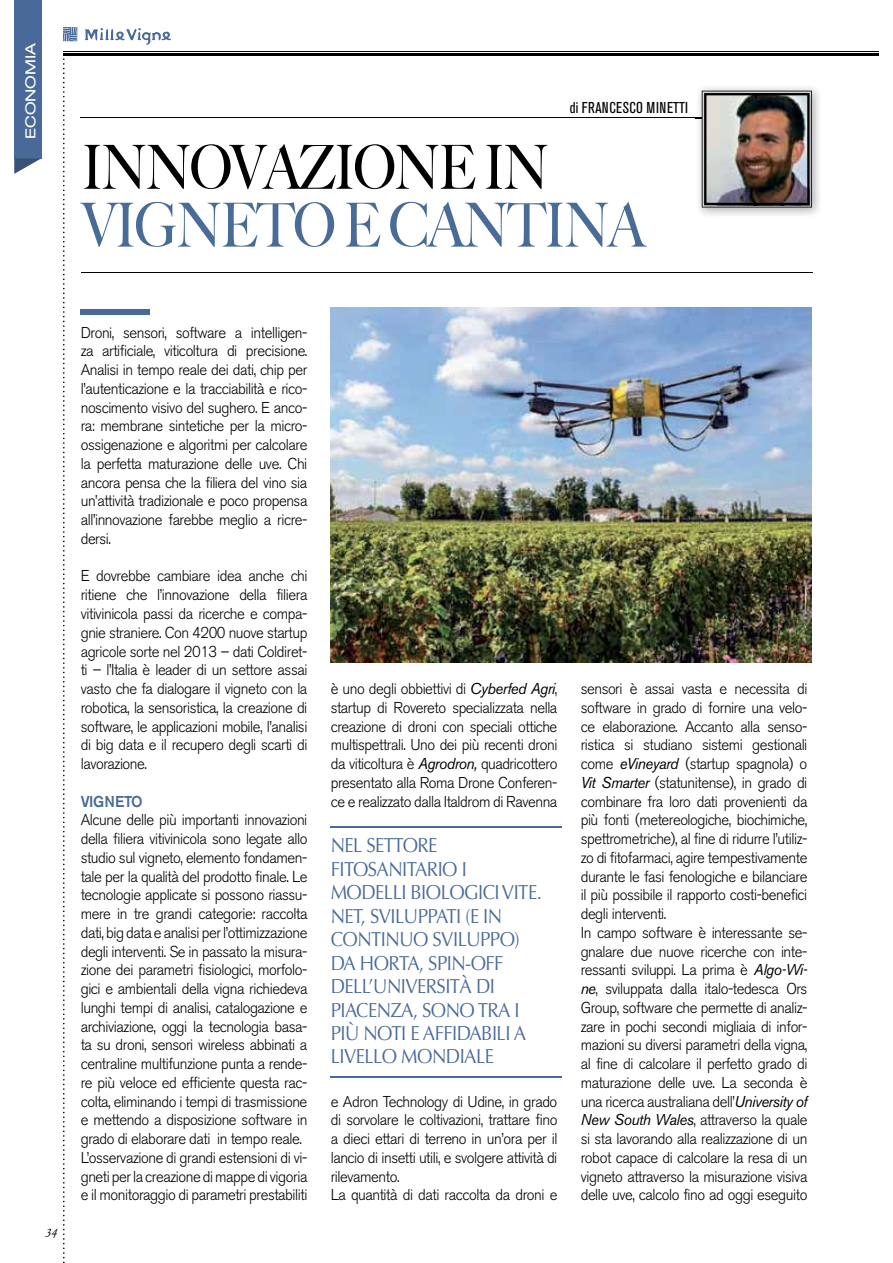
<style>
.page{position:relative;width:893px;height:1263px;background:#fff}
.page>*{position:absolute;margin:0;border:0;box-sizing:border-box;transform-origin:0 0}
.t1{font:500 60.9px "Big Caslon";letter-spacing:-.03em;color:#496b97;scale:.86 1}
.t2{font:500 60.9px "Big Caslon";letter-spacing:-.03em;color:#000;scale:.86 1}
.t3{font:20.25px/23.4px "Optima";letter-spacing:-.03em;color:#496a98;scale:.91 1}
.t4{font:300 15.6px/18.8px "Akzidenz Grotesk BE";letter-spacing:-.03em;color:#000;text-align:justify;scale:.95 1}
.t5{font:condensed 15.6px "Akzidenz Grotesk BE";letter-spacing:.02em;color:#000}
.t6{font:500 15.6px "Akzidenz Grotesk BE";letter-spacing:-.03em;color:#496a98;scale:.95 1}
.t7{font:expanded 13.95px "Helvetica Neue";color:#fff;scale:1.12 1}
.t8{font:italic 12.45px "Goudy Old Style T";color:#000}
.s1{font-weight:400;font-style:italic}
</style>
<div class="page">
<hr style="left:63px;top:51px;width:815px;height:1px;background:#000">
<hr style="left:63px;top:54px;width:815px;height:2px;background:#000">
<svg style="left:63px;top:58px;width:2px;height:1205px"></svg>
<div style="left:14px;top:0;width:27px;height:158px;background:#496a98"></div>
<svg style="left:14px;top:158px;width:27px;height:16px"></svg>
<svg style="left:63px;top:27px;width:14px;height:14px"></svg>
<svg style="left:84px;top:28px;width:87px;height:17px"></svg>
<hr style="left:82px;top:273px;width:731px;height:1px;background:#000">
<div style="left:81px;top:309px;width:69px;height:5px;background:#496a98"></div>
<hr style="left:331px;top:826px;width:231px;height:2px;background:#496a98">
<hr style="left:331px;top:1076px;width:231px;height:2px;background:#496a98">
<hr style="left:81px;top:118px;width:621px;height:1px;background:#000">
<img style="left:699px;top:87px;width:120px;height:128px">
<img style="left:695px;top:91px;width:117px;height:117px">
<img style="left:331px;top:308px;width:481px;height:354px">
<p class="t7" style="left:25px;top:139px;width:88px;rotate:-90deg">ECONOMIA</p>
<p class="t5" style="left:570px;top:102px;width:120px">di FRANCESCO MINETTI</p>
<h1 class="t2" style="left:82px;top:132px;width:545px">INNOVAZIONE IN</h1>
<h1 class="t1" style="left:82px;top:190px;width:656px">VIGNETO E CANTINA</h1>
<p class="t8" style="left:44px;top:1226px;width:16px">34</p>
<p class="t4" style="left:81px;top:325px;width:240px">Droni, sensori, software a intelligen&shy;za artificiale, viticoltura di precisione.<br>Analisi in tempo reale dei dati, chip per l’autenticazione e la tracciabilità e rico&shy;noscimento visivo del sughero. E anco&shy;ra: membrane sintetiche per la micro&shy;ossigenazione e algoritmi per calcolare la perfetta maturazione delle uve. Chi ancora pensa che la filiera del vino sia un’attività tradizionale e poco propensa all’innovazione farebbe meglio a ricre&shy;dersi.</p>
<p class="t4" style="left:81px;top:569px;width:240px">E dovrebbe cambiare idea anche chi ritiene che l’innovazione della filiera vitivinicola passi da ricerche e compa&shy;gnie straniere. Con 4200 nuove startup agricole sorte nel 2013 – dati Coldiret&shy;ti – l’Italia è leader di un settore assai vasto che fa dialogare il vigneto con la robotica, la sensoristica, la creazione di software, le applicazioni mobile, l’analisi di big data e il recupero degli scarti di lavorazione.</p>
<p class="t6" style="left:81px;top:796px;width:67px">VIGNETO</p>
<p class="t4" style="left:81px;top:812px;width:240px;text-align:left">Alcune delle più importanti innovazioni della filiera vitivinicola sono legate allo studio sul vigneto, elemento fondamen&shy;tale per la qualità del prodotto finale. Le tecnologie applicate si possono riassu&shy;mere in tre grandi categorie: raccolta dati, big data e analisi per l’ottimizzazione degli interventi. Se in passato la misura&shy;zione dei parametri fisiologici, morfolo&shy;gici e ambientali della vigna richiedeva lunghi tempi di analisi, catalogazione e archiviazione, oggi la tecnologia basa&shy;ta su droni, sensori wireless abbinati a centraline multifunzione punta a rende&shy;re più veloce ed efficiente questa rac&shy;colta, eliminando i tempi di trasmissione e mettendo a disposizione software in grado di elaborare dati in tempo reale.<br>L’osservazione di grandi estensioni di vi&shy;gneti per la creazione di mappe di vigoria e il monitoraggio di parametri prestabiliti</p>
<p class="t4" style="left:331px;top:681px;width:240px">è uno degli obbiettivi di <span class="s1">Cyberfed Agri</span>, startup di Rovereto specializzata nella creazione di droni con speciali ottiche multispettrali. Uno dei più recenti droni da viticoltura è <span class="s1">Agrodron,</span> quadricottero presentato alla Roma Drone Conferen&shy;ce e realizzato dalla Italdrom di Ravenna</p>
<p class="t4" style="left:581px;top:681px;width:240px;text-align:left">sensori è assai vasta e necessita di software in grado di fornire una velo&shy;ce elaborazione. Accanto alla senso&shy;ristica si studiano sistemi gestionali come <span class="s1">eVineyard</span> (startup spagnola) o <span class="s1">Vit Smarter</span> (statunitense), in grado di combinare fra loro dati provenienti da più fonti (metereologiche, biochimiche, spettrometriche), al fine di ridurre l’utiliz&shy;zo di fitofarmaci, agire tempestivamente durante le fasi fenologiche e bilanciare il più possibile il rapporto costi-benefici degli interventi.<br>In campo software è interessante se&shy;gnalare due nuove ricerche con inte&shy;ressanti sviluppi. La prima è <span class="s1">Algo-Wi&shy;ne</span>, sviluppata dalla italo-tedesca Ors Group, software che permette di analiz&shy;zare in pochi secondi migliaia di infor&shy;mazioni su diversi parametri della vigna, al fine di calcolare il perfetto grado di maturazione delle uve. La seconda è una ricerca australiana dell’<span class="s1">University of New South Wales</span>, attraverso la quale si sta lavorando alla realizzazione di un robot capace di calcolare la resa di un vigneto attraverso la misurazione visiva delle uve, calcolo fino ad oggi eseguito</p>
<p class="t3" style="left:331px;top:834px;width:233px">NEL SETTORE<br>FITOSANITARIO I<br>MODELLI BIOLOGICI VITE.<br>NET, SVILUPPATI (E IN<br>CONTINUO SVILUPPO)<br>DA HORTA, SPIN-OFF<br>DELL’UNIVERSITÀ DI<br>PIACENZA, SONO TRA I<br>PIÙ NOTI E AFFIDABILI A<br>LIVELLO MONDIALE</p>
<p class="t4" style="left:331px;top:1094px;width:240px;text-align:left">e Adron Technology di Udine, in grado di sorvolare le coltivazioni, trattare fino a dieci ettari di terreno in un’ora per il lancio di insetti utili, e svolgere attività di rilevamento.<br>La quantità di dati raccolta da droni e</p>
</div>
